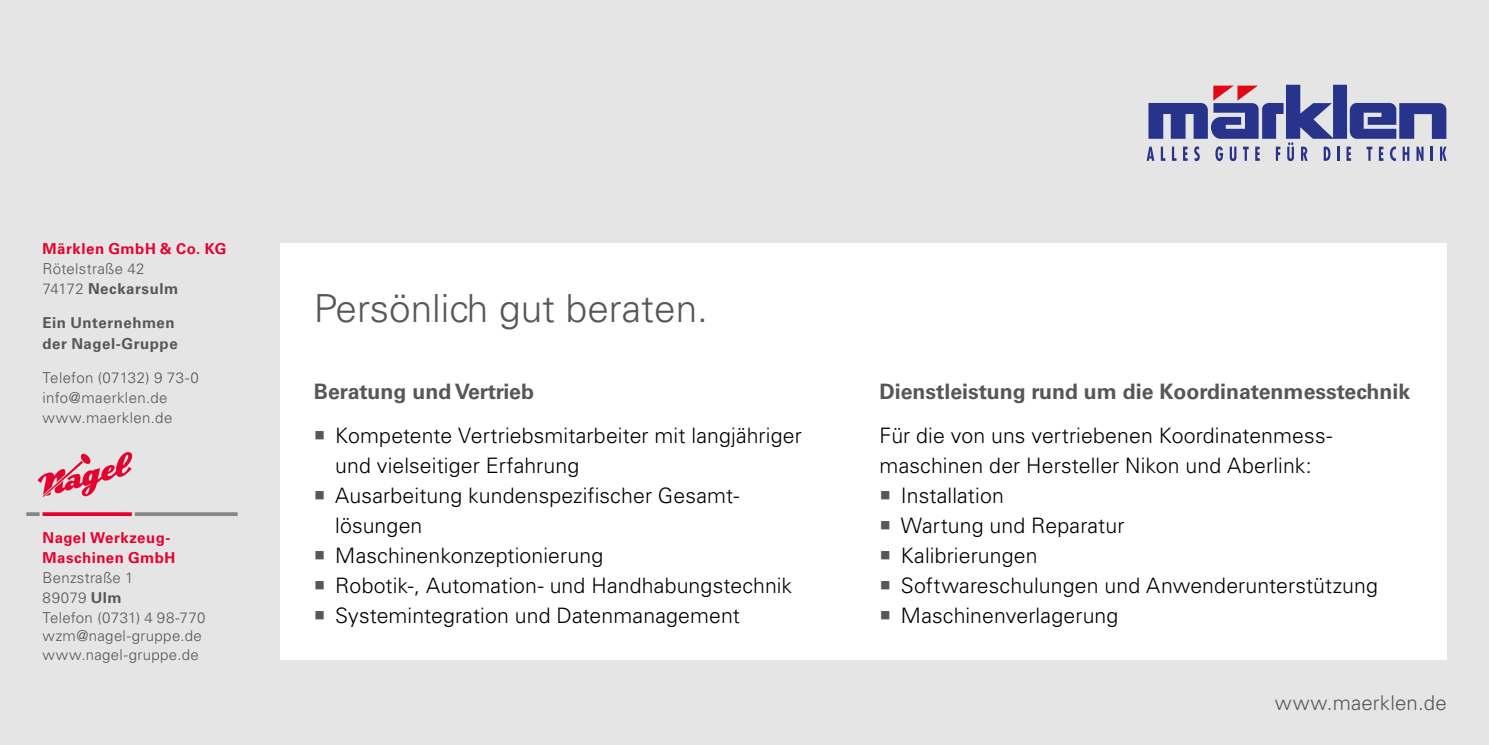
<style>
.page{position:relative;width:1489px;height:745px;background:#fff}
.page>*{position:absolute;margin:0;border:0;box-sizing:border-box;transform-origin:0 0}
.t1{font:300 38.75px "Univers LT Std";color:#575756}
.t2{font:300 21.25px/30px "Univers LT Std";letter-spacing:.005em;color:#000}
.t3{font:700 21.25px "Univers LT Std";color:#575756}
.t4{font:300 20.25px "Univers LT Std";letter-spacing:.01em;color:#575756}
.t5{font:300 15px/19.2px "Univers LT Std";letter-spacing:.025em;color:#575756}
.t6{font:700 15px/20px "Univers LT Std";letter-spacing:.035em;color:#e4032e}
.t7{font:700 15px/20px "Univers LT Std";letter-spacing:.035em;color:#575756}
.s1{font-weight:700}
.s2{color:#575756}
</style>
<div class="page">
<div style="left:0;top:0;width:1488px;height:744px;background:#e5e5e5"></div>
<svg style="left:37px;top:452px;width:96px;height:45px"></svg>
<svg style="left:1146px;top:85px;width:300px;height:76px"></svg>
<hr style="left:26px;top:512px;width:14px;height:3px;background:#878787">
<hr style="left:43px;top:512px;width:89px;height:3px;background:#e4032e">
<hr style="left:135px;top:512px;width:103px;height:3px;background:#878787">
<div style="left:280px;top:243px;width:1166px;height:416px;background:#fff"></div>
<p class="t6" style="left:43px;top:239px;width:185px">Märklen GmbH &amp; Co. KG</p>
<p class="t5" style="left:43px;top:259px;width:137px;line-height:20px">Rötelstraße 42<br>74172 <span class="s1">Neckarsulm</span></p>
<p class="t7" style="left:43px;top:313px;width:137px">Ein Unternehmen der Nagel-Gruppe</p>
<p class="t5" style="left:43px;top:367px;width:158px;line-height:20px">Telefon (07132) 9 73-0 info@maerklen.de www.maerklen.de</p>
<p class="t6" style="left:43px;top:527px;width:134px">Nagel Werkzeug-<br>Maschinen GmbH</p>
<p class="t5" style="left:43px;top:567px;width:164px">Benzstraße 1<br>89079 <span class="s1">Ulm<br></span>Telefon (0731) 4 98-770 wzm@nagel-gruppe.de www.nagel-gruppe.de</p>
<h1 class="t1" style="left:314px;top:285px;width:395px">Persönlich gut beraten.</h1>
<p class="t3" style="left:314px;top:378px;width:222px">Beratung und Vertrieb</p>
<p class="t2" style="left:335px;top:420px;width:468px;text-indent:-21px"><span class="s2">○</span> Kompetente Vertriebsmitarbeiter mit langjähriger und vielseitiger Erfahrung</p>
<p class="t2" style="left:335px;top:480px;width:405px;text-indent:-21px"><span class="s2">○</span> Ausarbeitung kundenspezifischer Gesamt&shy;lösungen</p>
<p class="t2" style="left:314px;top:540px;width:291px"><span class="s2">○</span> Maschinenkonzeptionierung</p>
<p class="t2" style="left:314px;top:570px;width:480px"><span class="s2">○</span> Robotik-, Automation- und Handhabungstechnik</p>
<p class="t2" style="left:314px;top:600px;width:427px"><span class="s2">○</span> Systemintegration und Datenmanagement</p>
<p class="t3" style="left:879px;top:378px;width:532px">Dienstleistung rund um die Koordinatenmesstechnik</p>
<p class="t2" style="left:879px;top:420px;width:454px">Für die von uns vertriebenen Koordinatenmess&shy;maschinen der Hersteller Nikon und Aberlink:</p>
<p class="t2" style="left:879px;top:480px;width:126px"><span class="s2">○</span> Installation</p>
<p class="t2" style="left:879px;top:510px;width:246px"><span class="s2">○</span> Wartung und Reparatur</p>
<p class="t2" style="left:879px;top:540px;width:160px"><span class="s2">○</span> Kalibrierungen</p>
<p class="t2" style="left:879px;top:570px;width:500px"><span class="s2">○</span> Softwareschulungen und Anwenderunterstützung</p>
<p class="t2" style="left:879px;top:600px;width:240px"><span class="s2">○</span> Maschinenverlagerung</p>
<p class="t4" style="left:1274px;top:690px;width:173px">www.maerklen.de</p>
</div>
